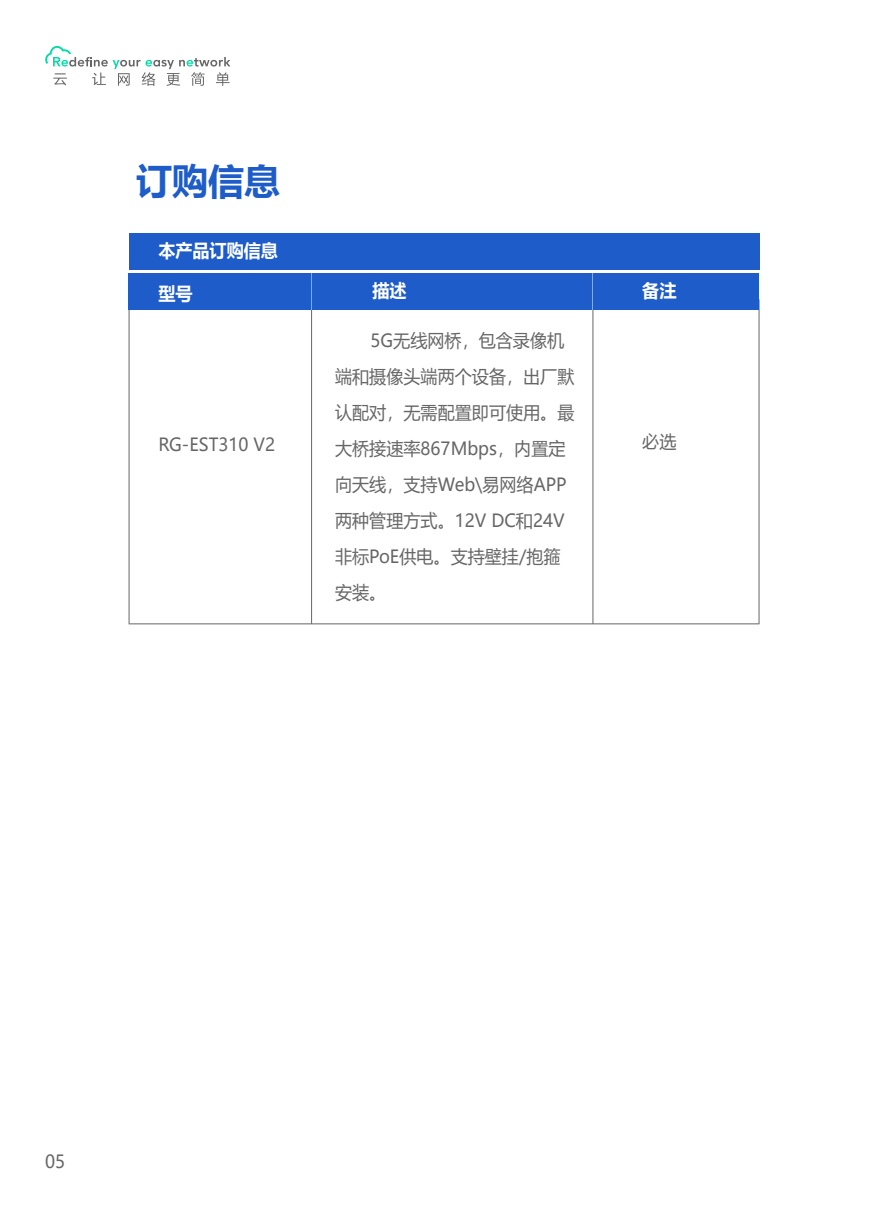
<style>
.page{position:relative;width:893px;height:1212px;background:#fff}
.page>*{position:absolute;margin:0;border:0;box-sizing:border-box;transform-origin:0 0}
.t1{font:700 36px "Microsoft Ya Hei";color:#1d5cc9}
.t2{font:18px/36px "Microsoft Ya Hei";color:#666;scale:.95 1}
.t3{font:700 18px "Microsoft Ya Hei";color:#fff;scale:.95 1}
</style>
<div class="page">
<svg style="left:45px;top:46px;width:185px;height:40px"></svg>
<div style="left:129px;top:233px;width:630px;height:37px;background:#1d5cc9"></div>
<hr style="left:759px;top:299px;width:1px;height:325px;background:#666">
<hr style="left:129px;top:309px;width:1px;height:315px;background:#666">
<hr style="left:311px;top:309px;width:1px;height:315px;background:#666">
<hr style="left:593px;top:310px;width:1px;height:314px;background:#666">
<hr style="left:129px;top:623px;width:630px;height:1px;background:#666">
<div style="left:129px;top:273px;width:630px;height:37px;background:#1d5cc9"></div>
<hr style="left:311px;top:273px;width:1px;height:36px;background:#7babef">
<hr style="left:593px;top:273px;width:1px;height:36px;background:#7babef">
<h1 class="t1" style="left:136px;top:156px;width:146px">订购信息</h1>
<p class="t3" style="left:158px;top:238px;width:127px">本产品订购信息</p>
<p class="t3" style="left:158px;top:281px;width:37px">型号</p>
<p class="t3" style="left:372px;top:278px;width:37px">描述</p>
<p class="t3" style="left:642px;top:278px;width:37px">备注</p>
<p class="t2" style="left:335px;top:322px;width:253px;text-indent:35px">5G无线网桥，包含录像机端和摄像头端两个设备，出厂默认配对，无需配置即可使用。最大桥接速率867Mbps，内置定向天线，支持Web\易网络APP两种管理方式。12V DC和24V非标PoE供电。支持壁挂/抱箍安装。</p>
<p class="t2" style="left:158px;top:426px;width:124px">RG-EST310 V2</p>
<p class="t2" style="left:642px;top:423px;width:37px">必选</p>
<p class="t2" style="left:45px;top:1142px;width:23px">05</p>
</div>
